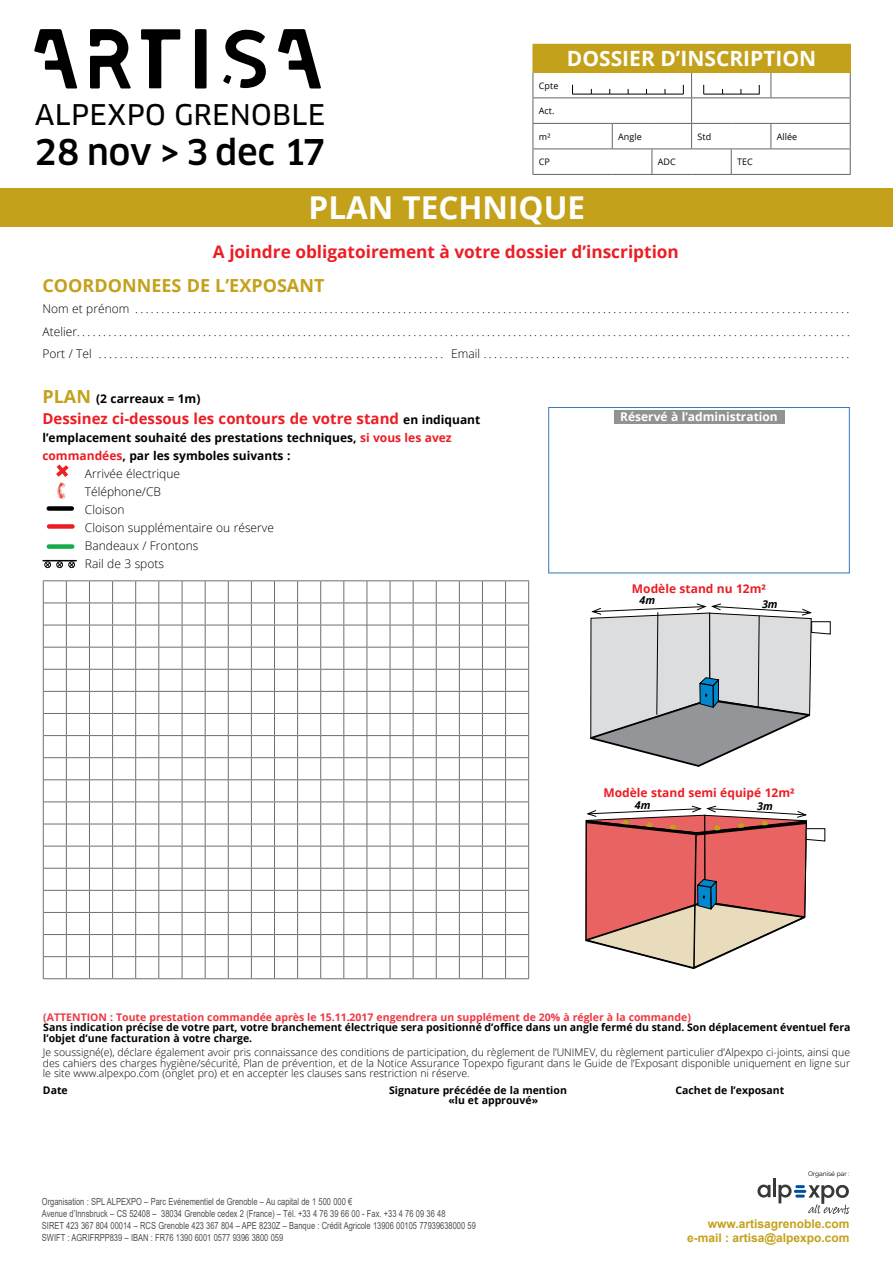
<style>
.page{position:relative;width:893px;height:1263px;background:#fff}
.page>*{position:absolute;margin:0;border:0;box-sizing:border-box;transform-origin:0 0}
.t1{font:84.75px "LEIXO DEMO";color:#000}
.t2{font:500 34.65px "Clan Pro";color:#000}
.t3{font:700 31.5px "Open Sans";color:#fff}
.t4{font:27.9px "Clan Pro News";letter-spacing:.01em;color:#000}
.t5{font:700 21px "Open Sans";color:#fff}
.t6{font:700 18px "Open Sans";color:#c4a11b}
.t7{font:700 17.25px "Open Sans";color:#ed1d24}
.t8{font:700 15px "Open Sans";color:#ed1d24}
.t9{font:300 12px/22.5px "Open Sans";color:#000;text-align:justify}
.t10{font:700 12px "Open Sans";color:#000}
.t11{font:700 12px/14.4px "Arial";color:#c4a11b;text-align:right}
.t12{font:700 12px "Open Sans";color:#ed1d24}
.t13{font:700 12px "Open Sans";color:#fff}
.t14{font:italic 700 10.8px "Open Sans";color:#000}
.t15{font:300 10.5px/10.5px "Open Sans";color:#000;text-align:justify}
.t16{font:700 10.5px/10.5px "Open Sans";color:#000}
.t17{font:700 10.5px "Open Sans";color:#ef3743}
.t18{font:9.75px/12px "Arial";color:#000;scale:.77 1}
.t19{font:9px "Open Sans";color:#000}
.t20{font:6.6px "Raleway";color:#000}
.s1{font-size:18px;color:#c4a11b}
.s2{font-size:12px;color:#000}
.s3{color:#ed1d24}
</style>
<div class="page">
<div style="left:614px;top:410px;width:170px;height:13px;background:#929292"></div>
<svg style="left:56px;top:464px;width:13px;height:13px"></svg>
<img style="left:56px;top:482px;width:10px;height:18px">
<div style="left:49px;top:506px;width:23px;height:5px;background:#000"></div>
<div style="left:49px;top:524px;width:23px;height:5px;background:#ed1d24"></div>
<hr style="left:43px;top:560px;width:34px;height:1px;background:#000101">
<div style="left:44px;top:561px;width:7px;height:7px;border:1px solid #000101;border-radius:50%"></div>
<svg style="left:45px;top:562px;width:6px;height:6px"></svg>
<div style="left:56px;top:561px;width:7px;height:7px;border:1px solid #000101;border-radius:50%"></div>
<svg style="left:57px;top:562px;width:6px;height:6px"></svg>
<div style="left:68px;top:561px;width:7px;height:7px;border:1px solid #000101;border-radius:50%"></div>
<svg style="left:69px;top:562px;width:6px;height:6px"></svg>
<div style="left:548px;top:407px;width:301px;height:166px;border:1px solid #3777bc"></div>
<div style="left:0;top:188px;width:893px;height:39px;background:#c4a11b"></div>
<svg style="left:757px;top:1184px;width:13px;height:13px"></svg>
<hr style="left:773px;top:1179px;width:3px;height:18px;background:#383839">
<svg style="left:778px;top:1184px;width:71px;height:30px"></svg>
<div style="left:49px;top:544px;width:23px;height:5px;background:#12ac4b"></div>
<div style="left:533px;top:44px;width:317px;height:28px;background:#c4a11b"></div>
<svg style="left:770px;top:73px;width:1px;height:24px"></svg>
<hr style="left:533px;top:97px;width:79px;height:1px;background:#636466">
<hr style="left:612px;top:97px;width:40px;height:1px;background:#636466">
<hr style="left:652px;top:97px;width:40px;height:1px;background:#636466">
<hr style="left:692px;top:97px;width:39px;height:1px;background:#636466">
<hr style="left:731px;top:97px;width:40px;height:1px;background:#636466">
<hr style="left:771px;top:97px;width:80px;height:1px;background:#636466">
<hr style="left:533px;top:123px;width:79px;height:1px;background:#636466">
<hr style="left:612px;top:123px;width:40px;height:1px;background:#636466">
<svg style="left:612px;top:124px;width:1px;height:25px"></svg>
<hr style="left:652px;top:123px;width:40px;height:1px;background:#636466">
<hr style="left:692px;top:123px;width:39px;height:1px;background:#636466">
<svg style="left:691px;top:73px;width:1px;height:76px"></svg>
<hr style="left:731px;top:123px;width:40px;height:1px;background:#636466">
<hr style="left:771px;top:123px;width:80px;height:1px;background:#636466">
<svg style="left:770px;top:124px;width:1px;height:25px"></svg>
<hr style="left:533px;top:149px;width:79px;height:1px;background:#636466">
<hr style="left:612px;top:149px;width:40px;height:1px;background:#636466">
<hr style="left:652px;top:149px;width:40px;height:1px;background:#636466">
<svg style="left:652px;top:149px;width:1px;height:25px"></svg>
<hr style="left:692px;top:149px;width:39px;height:1px;background:#636466">
<hr style="left:731px;top:149px;width:40px;height:1px;background:#636466">
<svg style="left:731px;top:149px;width:1px;height:25px"></svg>
<hr style="left:771px;top:149px;width:80px;height:1px;background:#636466">
<hr style="left:533px;top:174px;width:79px;height:1px;background:#636466">
<hr style="left:612px;top:174px;width:40px;height:1px;background:#636466">
<hr style="left:652px;top:174px;width:40px;height:1px;background:#636466">
<hr style="left:692px;top:174px;width:39px;height:1px;background:#636466">
<hr style="left:731px;top:174px;width:40px;height:1px;background:#636466">
<hr style="left:771px;top:174px;width:80px;height:1px;background:#636466">
<svg style="left:533px;top:73px;width:1px;height:101px"></svg>
<hr style="left:771px;top:44px;width:80px;height:1px;background:#c4a11b">
<svg style="left:850px;top:45px;width:1px;height:129px"></svg>
<hr style="left:533px;top:72px;width:79px;height:1px;background:#c4a11b">
<hr style="left:612px;top:72px;width:40px;height:1px;background:#c4a11b">
<hr style="left:652px;top:72px;width:40px;height:1px;background:#c4a11b">
<hr style="left:692px;top:72px;width:39px;height:1px;background:#c4a11b">
<hr style="left:731px;top:72px;width:40px;height:1px;background:#c4a11b">
<hr style="left:771px;top:72px;width:80px;height:1px;background:#c4a11b">
<hr style="left:572px;top:94px;width:111px;height:1px;background:#000">
<hr style="left:703px;top:94px;width:56px;height:1px;background:#000">
<svg style="left:590px;top:603px;width:241px;height:164px"></svg>
<svg style="left:585px;top:805px;width:241px;height:164px"></svg>
<svg style="left:43px;top:580px;width:486px;height:399px"></svg>
<h1 class="t1" style="left:29px;top:14px;width:298px">ARTISA</h1>
<h3 class="t4" style="left:35px;top:98px;width:292px">ALPEXPO GRENOBLE</h3>
<h2 class="t2" style="left:35px;top:132px;width:292px">28 nov &gt; 3 dec 17</h2>
<h3 class="t5" style="left:567px;top:44px;width:251px">DOSSIER D’INSCRIPTION</h3>
<p class="t19" style="left:539px;top:79px;width:21px">Cpte</p>
<p class="t19" style="left:539px;top:105px;width:17px">Act.</p>
<p class="t19" style="left:539px;top:130px;width:13px">m²</p>
<p class="t19" style="left:618px;top:130px;width:25px">Angle</p>
<p class="t19" style="left:698px;top:130px;width:15px">Std</p>
<p class="t19" style="left:777px;top:130px;width:22px">Allée</p>
<p class="t19" style="left:539px;top:156px;width:13px">CP</p>
<p class="t19" style="left:658px;top:156px;width:19px">ADC</p>
<p class="t19" style="left:737px;top:156px;width:17px">TEC</p>
<h3 class="t3" style="left:309px;top:186px;width:278px">PLAN TECHNIQUE</h3>
<h3 class="t7" style="left:213px;top:240px;width:467px">A joindre obligatoirement à votre dossier d’inscription</h3>
<h3 class="t6" style="left:43px;top:272px;width:283px">COORDONNEES DE L’EXPOSANT</h3>
<p class="t9" style="left:43px;top:297px;width:809px">Nom et prénom ........................................................................................................................................<br>Atelier...................................................................................................................................................<br>Port / Tel .................................................................. Email ......................................................................</p>
<p class="t10" style="left:43px;top:390px;width:159px"><span class="s1">PLAN</span> (2 carreaux = 1m)</p>
<p class="t8" style="left:42px;top:408px;width:439px">Dessinez ci-dessous les contours de votre stand <span class="s2">en indiquant</span></p>
<p class="t13" style="left:620px;top:408px;width:159px">Réservé à l’administration</p>
<p class="t10" style="left:42px;top:429px;width:411px">l’emplacement souhaité des prestations techniques, <span class="s3">si vous les avez</span></p>
<p class="t10" style="left:42px;top:447px;width:250px"><span class="s3">commandées</span>, par les symboles suivants :</p>
<p class="t9" style="left:85px;top:462px;width:97px">Arrivée électrique</p>
<p class="t9" style="left:85px;top:480px;width:78px">Téléphone/CB</p>
<p class="t9" style="left:85px;top:498px;width:41px">Cloison</p>
<p class="t9" style="left:85px;top:516px;width:191px">Cloison supplémentaire ou réserve</p>
<p class="t9" style="left:85px;top:534px;width:115px">Bandeaux / Frontons</p>
<p class="t9" style="left:85px;top:552px;width:81px">Rail de 3 spots</p>
<p class="t12" style="left:632px;top:580px;width:136px">Modèle stand nu 12m²</p>
<p class="t14" style="left:640px;top:592px;width:17px">4m</p>
<p class="t14" style="left:762px;top:597px;width:17px">3m</p>
<p class="t12" style="left:603px;top:785px;width:193px">Modèle stand semi équipé 12m²</p>
<p class="t14" style="left:635px;top:797px;width:17px">4m</p>
<p class="t14" style="left:757px;top:799px;width:17px">3m</p>
<p class="t17" style="left:43px;top:1010px;width:649px">(ATTENTION : Toute prestation commandée après le 15.11.2017 engendrera un supplément de 20% à régler à la commande)</p>
<p class="t16" style="left:43px;top:1022px;width:809px">Sans indication précise de votre part, votre branchement électrique sera positionné d’office dans un angle fermé du stand. Son déplacement éventuel fera l’objet d’une facturation à votre charge.</p>
<p class="t15" style="left:43px;top:1047px;width:809px">Je soussigné(e), déclare également avoir pris connaissance des conditions de participation, du règlement de l’UNIMEV, du règlement particulier d’Alpexpo ci-joints, ainsi que des cahiers des charges hygiène/sécurité, Plan de prévention, et de la Notice Assurance Topexpo figurant dans le Guide de l’Exposant disponible uniquement en ligne sur le site www.alpexpo.com (onglet pro) et en accepter les clauses sans restriction ni réserve.</p>
<p class="t16" style="left:43px;top:1085px;width:26px">Date</p>
<p class="t16" style="left:389px;top:1085px;width:179px">Signature précédée de la mention</p>
<p class="t16" style="left:675px;top:1085px;width:110px">Cachet de l’exposant</p>
<p class="t16" style="left:448px;top:1095px;width:91px">«lu et approuvé»</p>
<p class="t18" style="left:42px;top:1195px;width:565px">Organisation : SPL ALPEXPO – Parc Evénementiel de Grenoble – Au capital de 1 500 000 €<br>Avenue d’Innsbruck – CS 52408 – 38034 Grenoble cedex 2 (France) – Tél. +33 4 76 39 66 00 - Fax. +33 4 76 09 36 48<br>SIRET 423 367 804 00014 – RCS Grenoble 423 367 804 – APE 8230Z – Banque : Crédit Agricole 13906 00105 77939638000 59<br>SWIFT : AGRIFRPP839 – IBAN : FR76 1390 6001 0577 9396 3800 059</p>
<p class="t20" style="left:808px;top:1169px;width:43px">Organisé par :</p>
<p class="t11" style="left:687px;top:1217px;width:164px">www.artisagrenoble.com e-mail : artisa@alpexpo.com</p>
</div>
